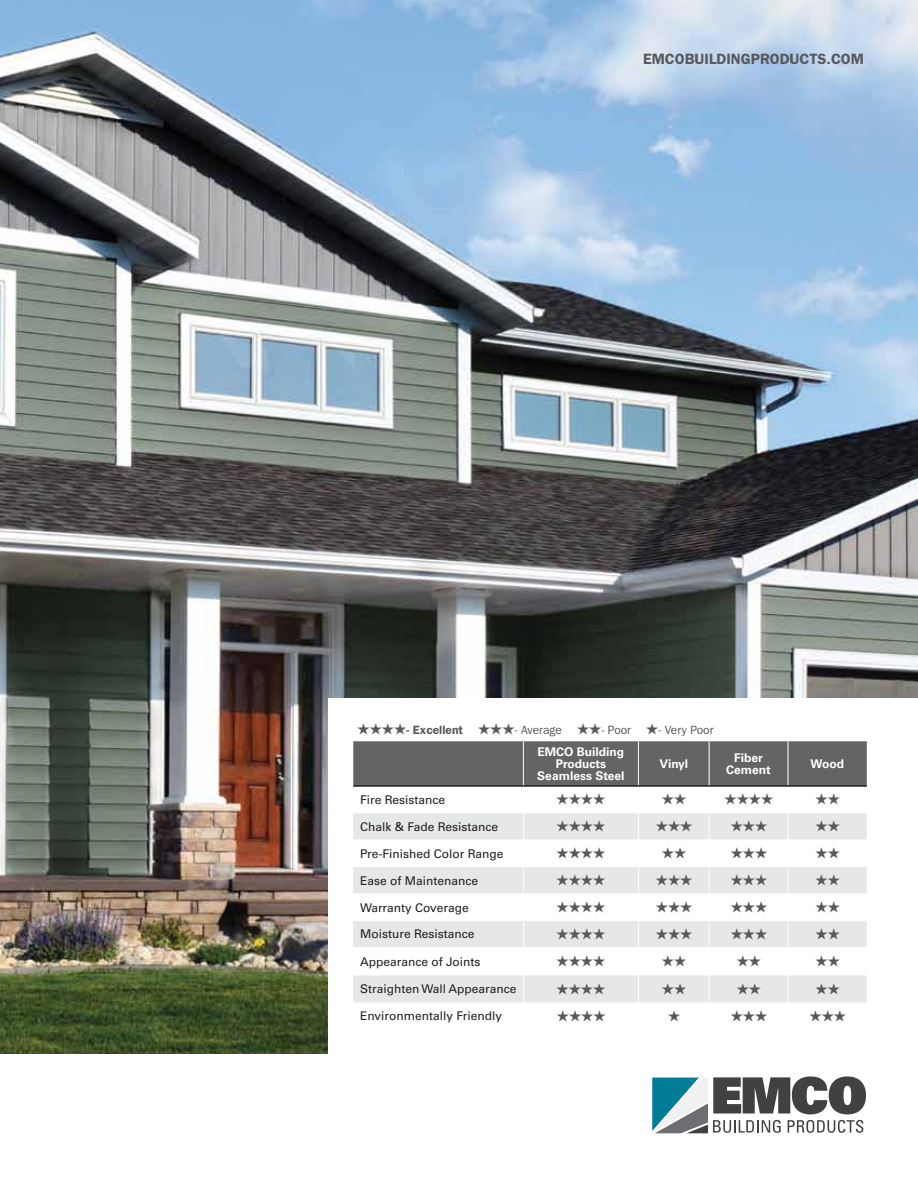
<style>
.page{position:relative;width:918px;height:1188px;background:#fff}
.page>*{position:absolute;margin:0;border:0;box-sizing:border-box;transform-origin:0 0}
.t1{font:600 15px "ITC Franklin Gothic Std";color:#58595b}
.t2{font:13.5px "MS Mincho";color:#58595b}
.t3{font:12px "Univers LT Std";color:#231f20}
.t4{font:700 12px/12px "Univers LT Std";color:#fff;text-align:center}
.t5{font:12px "ITC Franklin Gothic Std";color:#58595b}
.s1{font-family:"MS Mincho";font-size:13.5px}
.s2{font-weight:600}
</style>
<div class="page">
<img style="left:0;top:0;width:918px;height:1053px">
<svg style="left:652px;top:1076px;width:214px;height:58px"></svg>
<div style="left:328px;top:698px;width:590px;height:372px;background:#fff"></div>
<svg style="left:353px;top:741px;width:514px;height:262px"></svg>
<p class="t1" style="left:643px;top:50px;width:222px">EMCOBUILDINGPRODUCTS.COM</p>
<p class="t5" style="left:357px;top:723px;width:358px"><span class="s1">★ ★ ★ ★</span> <span class="s2">- EXCELLENT</span> <span class="s1">★ ★ ★</span> - Average <span class="s1">★ ★</span> - Poor <span class="s1">★</span> - Very Poor</p>
<p class="t4" style="left:538px;top:746px;width:10px">EMC</p>
<p class="t4" style="left:564px;top:746px;width:62px">O Building</p>
<p class="t4" style="left:556px;top:758px;width:52px">Products</p>
<p class="t4" style="left:537px;top:770px;width:89px">Seamless Steel</p>
<p class="t4" style="left:659px;top:758px;width:30px">Vinyl</p>
<p class="t4" style="left:726px;top:752px;width:46px">Fiber<br>Cement</p>
<p class="t4" style="left:811px;top:758px;width:35px">Wood</p>
<p class="t3" style="left:360px;top:792px;width:87px">Fire Resistance</p>
<p class="t2" style="left:556px;top:793px;width:51px">★ ★ ★ ★</p>
<p class="t2" style="left:661px;top:793px;width:27px">★ ★</p>
<p class="t2" style="left:724px;top:793px;width:51px">★ ★ ★ ★</p>
<p class="t2" style="left:815px;top:793px;width:27px">★ ★</p>
<p class="t3" style="left:360px;top:819px;width:140px">Chalk &amp; Fade Resistance</p>
<p class="t2" style="left:556px;top:820px;width:51px">★ ★ ★ ★</p>
<p class="t2" style="left:655px;top:820px;width:39px">★ ★ ★</p>
<p class="t2" style="left:730px;top:820px;width:39px">★ ★ ★</p>
<p class="t2" style="left:815px;top:820px;width:27px">★ ★</p>
<p class="t3" style="left:360px;top:846px;width:145px">Pre-Finished Color Range</p>
<p class="t2" style="left:556px;top:847px;width:51px">★ ★ ★ ★</p>
<p class="t2" style="left:661px;top:847px;width:27px">★ ★</p>
<p class="t2" style="left:730px;top:847px;width:39px">★ ★ ★</p>
<p class="t2" style="left:815px;top:847px;width:27px">★ ★</p>
<p class="t3" style="left:360px;top:873px;width:120px">Ease of Maintenance</p>
<p class="t2" style="left:556px;top:873px;width:51px">★ ★ ★ ★</p>
<p class="t2" style="left:655px;top:873px;width:39px">★ ★ ★</p>
<p class="t2" style="left:730px;top:873px;width:39px">★ ★ ★</p>
<p class="t2" style="left:815px;top:873px;width:27px">★ ★</p>
<p class="t3" style="left:360px;top:900px;width:110px">Warranty Coverage</p>
<p class="t2" style="left:556px;top:900px;width:51px">★ ★ ★ ★</p>
<p class="t2" style="left:655px;top:900px;width:39px">★ ★ ★</p>
<p class="t2" style="left:730px;top:900px;width:39px">★ ★ ★</p>
<p class="t2" style="left:815px;top:900px;width:27px">★ ★</p>
<p class="t3" style="left:360px;top:927px;width:116px">Moisture Resistance</p>
<p class="t2" style="left:556px;top:927px;width:51px">★ ★ ★ ★</p>
<p class="t2" style="left:655px;top:927px;width:39px">★ ★ ★</p>
<p class="t2" style="left:730px;top:927px;width:39px">★ ★ ★</p>
<p class="t2" style="left:815px;top:927px;width:27px">★ ★</p>
<p class="t3" style="left:360px;top:955px;width:122px">Appearance of Joints</p>
<p class="t2" style="left:556px;top:955px;width:51px">★ ★ ★ ★</p>
<p class="t2" style="left:661px;top:955px;width:27px">★ ★</p>
<p class="t2" style="left:736px;top:955px;width:27px">★ ★</p>
<p class="t2" style="left:815px;top:955px;width:27px">★ ★</p>
<p class="t3" style="left:360px;top:982px;width:158px">Straighten Wall Appearance</p>
<p class="t2" style="left:556px;top:982px;width:51px">★ ★ ★ ★</p>
<p class="t2" style="left:661px;top:982px;width:27px">★ ★</p>
<p class="t2" style="left:736px;top:982px;width:27px">★ ★</p>
<p class="t2" style="left:815px;top:982px;width:27px">★ ★</p>
<p class="t3" style="left:360px;top:1009px;width:144px">Environmentally Friendly</p>
<p class="t2" style="left:556px;top:1009px;width:51px">★ ★ ★ ★</p>
<p class="t2" style="left:667px;top:1009px;width:15px">★</p>
<p class="t2" style="left:730px;top:1009px;width:39px">★ ★ ★</p>
<p class="t2" style="left:809px;top:1009px;width:39px">★ ★ ★</p>
</div>
